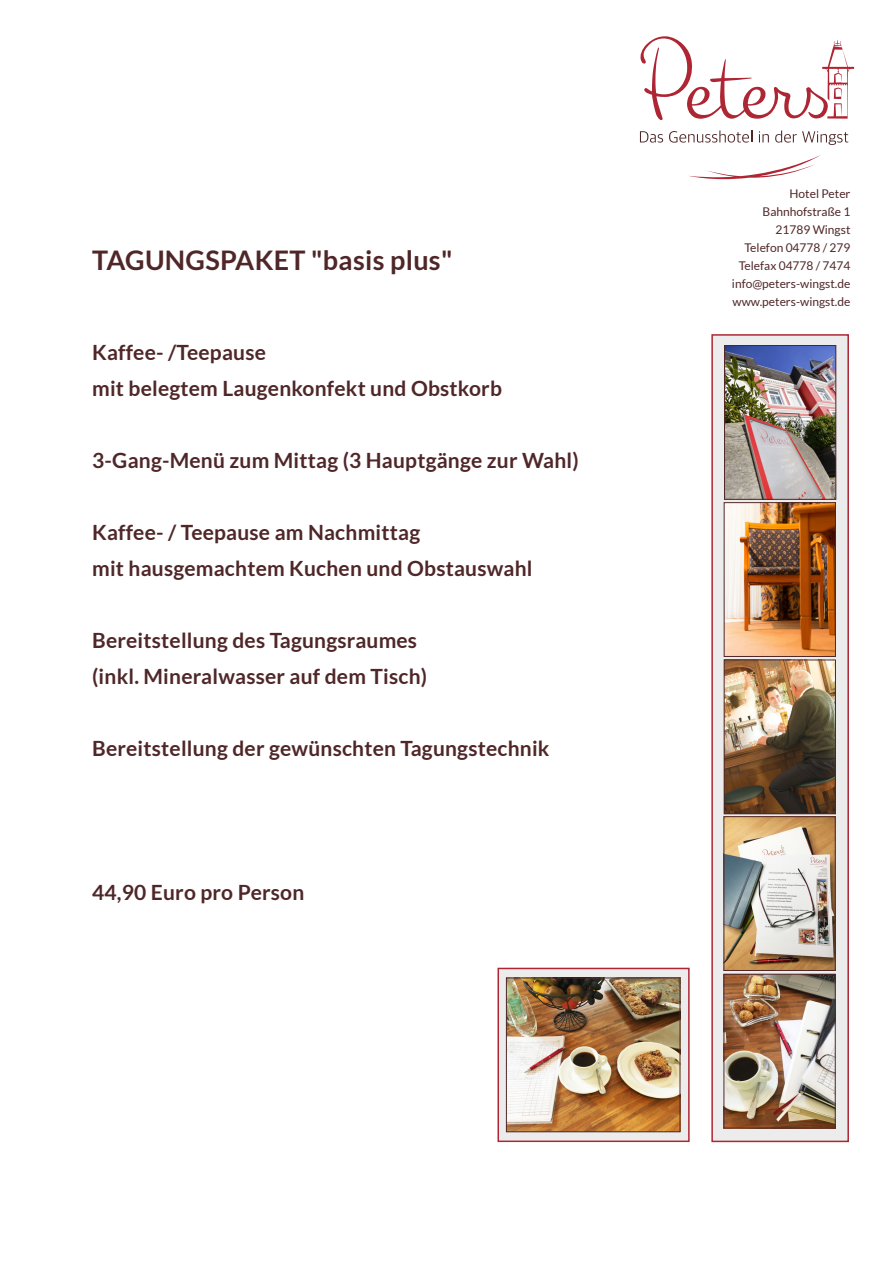
<style>
.page{position:relative;width:893px;height:1263px;background:#fff}
.page>*{position:absolute;margin:0;border:0;box-sizing:border-box;transform-origin:0 0}
.t1{font:700 27px "Lato";letter-spacing:.01em;color:#502728}
.t2{font:700 21px "Lato";letter-spacing:.01em;color:#502728}
.t3{font:12px "Lato";color:#502728}
</style>
<div class="page">
<svg style="left:640px;top:131px;width:23px;height:12px"></svg>
<svg style="left:669px;top:130px;width:83px;height:13px"></svg>
<svg style="left:759px;top:131px;width:10px;height:11px"></svg>
<svg style="left:775px;top:130px;width:73px;height:15px"></svg>
<svg style="left:688px;top:155px;width:133px;height:24px"></svg>
<svg style="left:640px;top:36px;width:214px;height:84px"></svg>
<div style="left:497px;top:968px;width:193px;height:174px;background:#ebeceb;border:2px solid #ae2533"></div>
<img style="left:508px;top:979px;width:170px;height:151px">
<div style="left:506px;top:977px;width:174px;height:155px;border:1px solid #502728"></div>
<div style="left:711px;top:334px;width:138px;height:808px;background:#ebeceb;border:2px solid #ae2533"></div>
<img style="left:726px;top:347px;width:108px;height:151px">
<div style="left:724px;top:345px;width:112px;height:155px;border:1px solid #502728"></div>
<img style="left:726px;top:504px;width:108px;height:151px">
<div style="left:724px;top:502px;width:112px;height:155px;border:1px solid #502728"></div>
<img style="left:726px;top:662px;width:108px;height:150px">
<div style="left:724px;top:660px;width:112px;height:154px;border:1px solid #502728"></div>
<img style="left:725px;top:818px;width:109px;height:151px">
<div style="left:723px;top:816px;width:113px;height:155px;border:1px solid #502728"></div>
<img style="left:725px;top:976px;width:109px;height:150px">
<div style="left:723px;top:974px;width:113px;height:154px;border:1px solid #502728"></div>
<p class="t1" style="left:92px;top:245px;width:362px">TAGUNGSPAKET "basis plus"</p>
<p class="t2" style="left:92px;top:340px;width:175px">Kaffee- /Teepause</p>
<p class="t2" style="left:92px;top:376px;width:411px">mit belegtem Laugenkonfekt und Obstkorb</p>
<p class="t2" style="left:92px;top:448px;width:488px">3-Gang-Menü zum Mittag (3 Hauptgänge zur Wahl)</p>
<p class="t2" style="left:92px;top:520px;width:330px">Kaffee- / Teepause am Nachmittag</p>
<p class="t2" style="left:92px;top:556px;width:442px">mit hausgemachtem Kuchen und Obstauswahl</p>
<p class="t2" style="left:92px;top:628px;width:327px">Bereitstellung des Tagungsraumes</p>
<p class="t2" style="left:92px;top:664px;width:337px">(inkl. Mineralwasser auf dem Tisch)</p>
<p class="t2" style="left:92px;top:736px;width:459px">Bereitstellung der gewünschten Tagungstechnik</p>
<p class="t2" style="left:92px;top:880px;width:214px">44,90 Euro pro Person</p>
<p class="t3" style="left:789px;top:187px;width:62px">Hotel Peter</p>
<p class="t3" style="left:763px;top:205px;width:89px">Bahnhofstraße 1</p>
<p class="t3" style="left:775px;top:223px;width:76px">21789 Wingst</p>
<p class="t3" style="left:744px;top:241px;width:107px">Telefon 04778 / 279</p>
<p class="t3" style="left:739px;top:259px;width:113px">Telefax 04778 / 7474</p>
<p class="t3" style="left:732px;top:277px;width:120px">info@peters-wingst.de</p>
<p class="t3" style="left:732px;top:295px;width:119px">www.peters-wingst.de</p>
</div>
